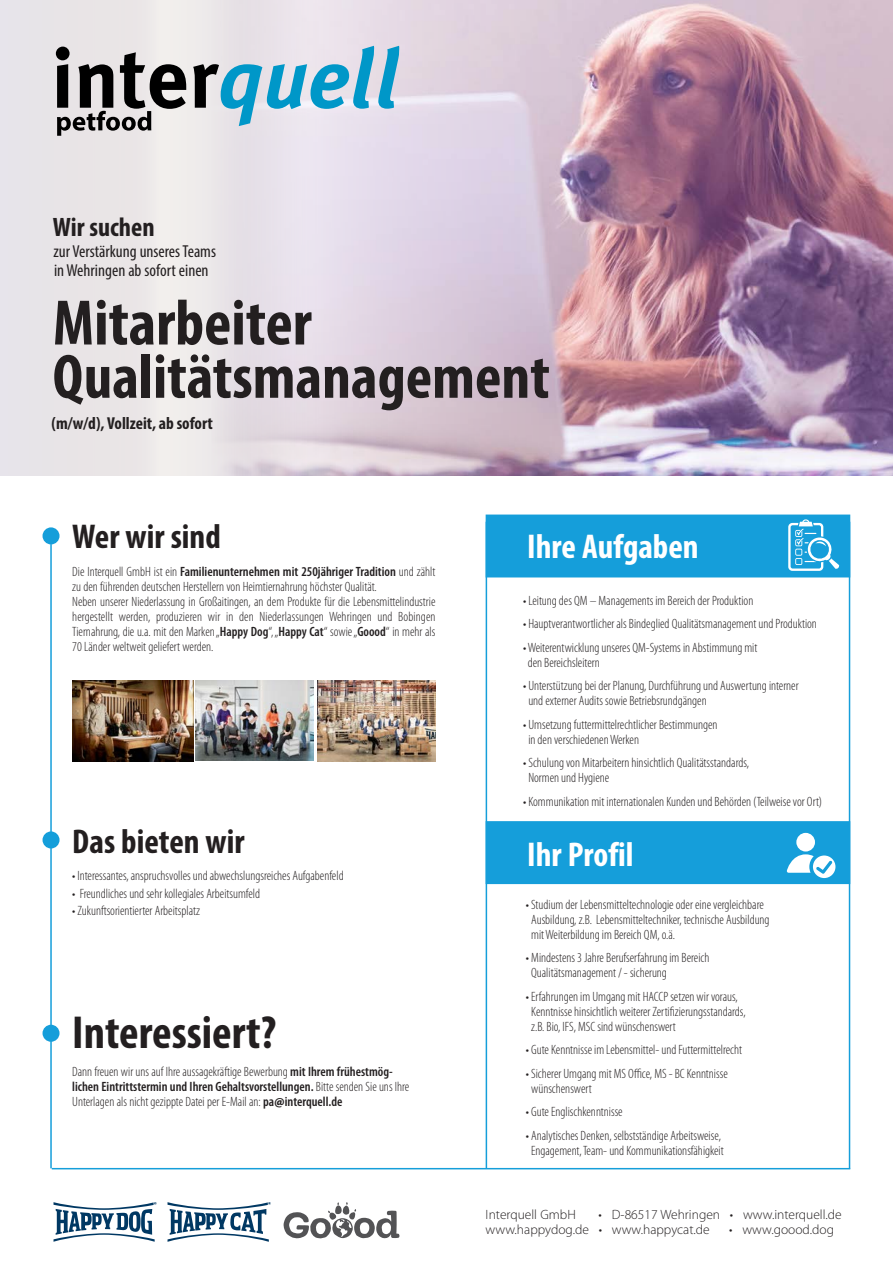
<style>
.page{position:relative;width:893px;height:1263px;background:#fff}
.page>*{position:absolute;margin:0;border:0;box-sizing:border-box;transform-origin:0 0}
.t1{font:700 condensed 64.8px "Myriad Pro";color:#231f20}
.t2{font:700 condensed 63px "Myriad Pro";color:#231f20}
.t3{font:700 condensed 46.5px "Myriad Pro";color:#231f20}
.t4{font:700 condensed 34.5px "Myriad Pro";color:#231f20}
.t5{font:700 condensed 34.5px "Myriad Pro";color:#fff}
.t6{font:700 condensed 26.85px "Myriad Pro";color:#231f20}
.t7{font:condensed 17.4px/18.9px "Myriad Pro";color:#231f20}
.t8{font:700 condensed 17.4px "Myriad Pro";color:#231f20}
.t9{font:300 condensed 13.5px/15px "Myriad Pro";color:#231f20}
.t10{font:300 13.5px/15px "Myriad Pro";color:#231f20}
.s1{font-weight:600}
.s2{font-weight:900;font-stretch:normal}
</style>
<div class="page">
<div style="left:0;top:0;width:318px;height:475px;background:#e9e5e8"></div>
<img style="left:230px;top:0;width:663px;height:475px">
<div style="left:486px;top:514px;width:364px;height:63px;background:#159eda;border:2px solid #159eda"></div>
<svg style="left:193px;top:46px;width:206px;height:80px"></svg>
<svg style="left:56px;top:47px;width:130px;height:89px"></svg>
<img style="left:196px;top:680px;width:118px;height:81px">
<img style="left:72px;top:680px;width:121px;height:81px">
<img style="left:317px;top:680px;width:118px;height:81px">
<div style="left:43px;top:527px;width:17px;height:17px;background:#159eda;border-radius:50%"></div>
<div style="left:43px;top:831px;width:17px;height:17px;background:#159eda;border-radius:50%"></div>
<div style="left:43px;top:1025px;width:17px;height:17px;background:#159eda;border-radius:50%"></div>
<div style="left:486px;top:821px;width:364px;height:63px;background:#159eda;border:2px solid #159eda"></div>
<div style="left:796px;top:833px;width:19px;height:18px;background:#fff;border-radius:50%"></div>
<svg style="left:787px;top:854px;width:48px;height:24px"></svg>
<hr style="left:50px;top:544px;width:2px;height:624px;background:#159eda">
<hr style="left:52px;top:1168px;width:798px;height:1px;background:#159eda">
<svg style="left:788px;top:519px;width:51px;height:52px"></svg>
<svg style="left:54px;top:1202px;width:102px;height:40px"></svg>
<svg style="left:168px;top:1202px;width:103px;height:40px"></svg>
<svg style="left:284px;top:1202px;width:115px;height:36px"></svg>
<h3 class="t6" style="left:53px;top:210px;width:103px">Wir suchen</h3>
<p class="t7" style="left:54px;top:242px;width:164px">zur Verstärkung unseres Teams in Wehringen ab sofort einen</p>
<h1 class="t1" style="left:53px;top:282px;width:260px">Mitarbeiter</h1>
<h2 class="t2" style="left:53px;top:337px;width:499px">Qualitätsmanagement</h2>
<p class="t8" style="left:52px;top:413px;width:163px">(m/w/d), Vollzeit, ab sofort</p>
<h3 class="t4" style="left:72px;top:515px;width:150px">Wer wir sind</h3>
<p class="t9" style="left:72px;top:564px;width:365px">Die Interquell GmbH ist ein <span class="s1">Familienunternehmen mit 250jähriger Tradition</span> und zählt zu den führenden deutschen Herstellern von Heimtiernahrung höchster Qualität.<br>Neben unserer Niederlassung in Großaitingen, an dem Produkte für die Lebensmittelindustrie hergestellt werden, produzieren wir in den Niederlassungen Wehringen und Bobingen Tiernahrung, die u.a. mit den Marken „<span class="s1">Happy Dog</span>“, „<span class="s1">Happy Cat</span>“ sowie „<span class="s1">Goood</span>“ in mehr als 70 Länder weltweit geliefert werden.</p>
<h3 class="t5" style="left:527px;top:525px;width:173px">Ihre Aufgaben</h3>
<p class="t9" style="left:523px;top:593px;width:232px">• Leitung des QM – Managements im Bereich der Produktion</p>
<p class="t9" style="left:523px;top:616px;width:295px">• Hauptverantwortlicher als Bindeglied Qualitätsmanagement und Produktion</p>
<p class="t9" style="left:528px;top:640px;width:231px;text-indent:-5px">• Weiterentwicklung unseres QM-Systems in Abstimmung mit den Bereichsleitern</p>
<p class="t9" style="left:528px;top:678px;width:272px;text-indent:-5px">• Unterstützung bei der Planung, Durchführung und Auswertung interner und externer Audits sowie Betriebsrundgängen</p>
<p class="t9" style="left:528px;top:717px;width:191px;text-indent:-5px">• Umsetzung futtermittelrechtlicher Bestimmungen in den verschiedenen Werken</p>
<p class="t9" style="left:528px;top:755px;width:222px;text-indent:-5px">• Schulung von Mitarbeitern hinsichtlich Qualitätsstandards,<br>Normen und Hygiene</p>
<p class="t9" style="left:523px;top:794px;width:301px">• Kommunikation mit internationalen Kunden und Behörden (Teilweise vor Ort)</p>
<h3 class="t4" style="left:72px;top:819px;width:174px">Das bieten wir</h3>
<p class="t9" style="left:72px;top:868px;width:273px">• Interessantes, anspruchsvolles und abwechslungsreiches Aufgabenfeld</p>
<p class="t9" style="left:72px;top:885px;width:189px">• Freundliches und sehr kollegiales Arbeitsumfeld</p>
<p class="t9" style="left:72px;top:903px;width:129px">• Zukunftsorientierter Arbeitsplatz</p>
<p class="t9" style="left:531px;top:897px;width:240px;text-indent:-5px">• Studium der Lebensmitteltechnologie oder eine vergleichbare<br>Ausbildung, z.B. Lebensmitteltechniker, technische Ausbildung mit Weiterbildung im Bereich QM, o.ä.</p>
<p class="t9" style="left:531px;top:950px;width:180px;text-indent:-5px">• Mindestens 3 Jahre Berufserfahrung im Bereich<br>Qualitätsmanagement / - sicherung</p>
<p class="t9" style="left:531px;top:989px;width:216px;text-indent:-5px">• Erfahrungen im Umgang mit HACCP setzen wir voraus,<br>Kenntnisse hinsichtlich weiterer Zertifizierungsstandards, z.B. Bio, IFS, MSC sind wünschenswert</p>
<p class="t9" style="left:526px;top:1042px;width:218px">• Gute Kenntnisse im Lebensmittel- und Futtermittelrecht</p>
<p class="t9" style="left:531px;top:1066px;width:198px;text-indent:-5px">• Sicherer Umgang mit MS Office, MS - BC Kenntnisse wünschenswert</p>
<p class="t9" style="left:526px;top:1104px;width:98px">• Gute Englischkenntnisse</p>
<p class="t9" style="left:526px;top:1128px;width:199px;text-align:center">• Analytisches Denken, selbstständige Arbeitsweise,<br>Engagement, Team- und Kommunikationsfähigkeit</p>
<h3 class="t5" style="left:527px;top:832px;width:108px">Ihr Profil</h3>
<h3 class="t3" style="left:72px;top:1003px;width:205px">Interessiert?</h3>
<p class="t9" style="left:72px;top:1063px;width:339px">Dann freuen wir uns auf Ihre aussagekräftige Bewerbung <span class="s1">mit Ihrem frühestmög&shy;lichen Eintrittstermin und Ihren Gehaltsvorstellungen.</span> Bitte senden Sie uns Ihre<br>Unterlagen als nicht gezippte Datei per E-Mail an: <span class="s1">pa</span><span class="s2">@</span><span class="s1">interquell.de</span></p>
<p class="t10" style="left:486px;top:1206px;width:358px;text-indent:113px">• D-86517 Wehringen • www.interquell.de www.happydog.de • www.happycat.de</p>
<p class="t10" style="left:486px;top:1206px;width:92px">Interquell GmbH</p>
<p class="t10" style="left:729px;top:1221px;width:106px">• www.goood.dog</p>
</div>
